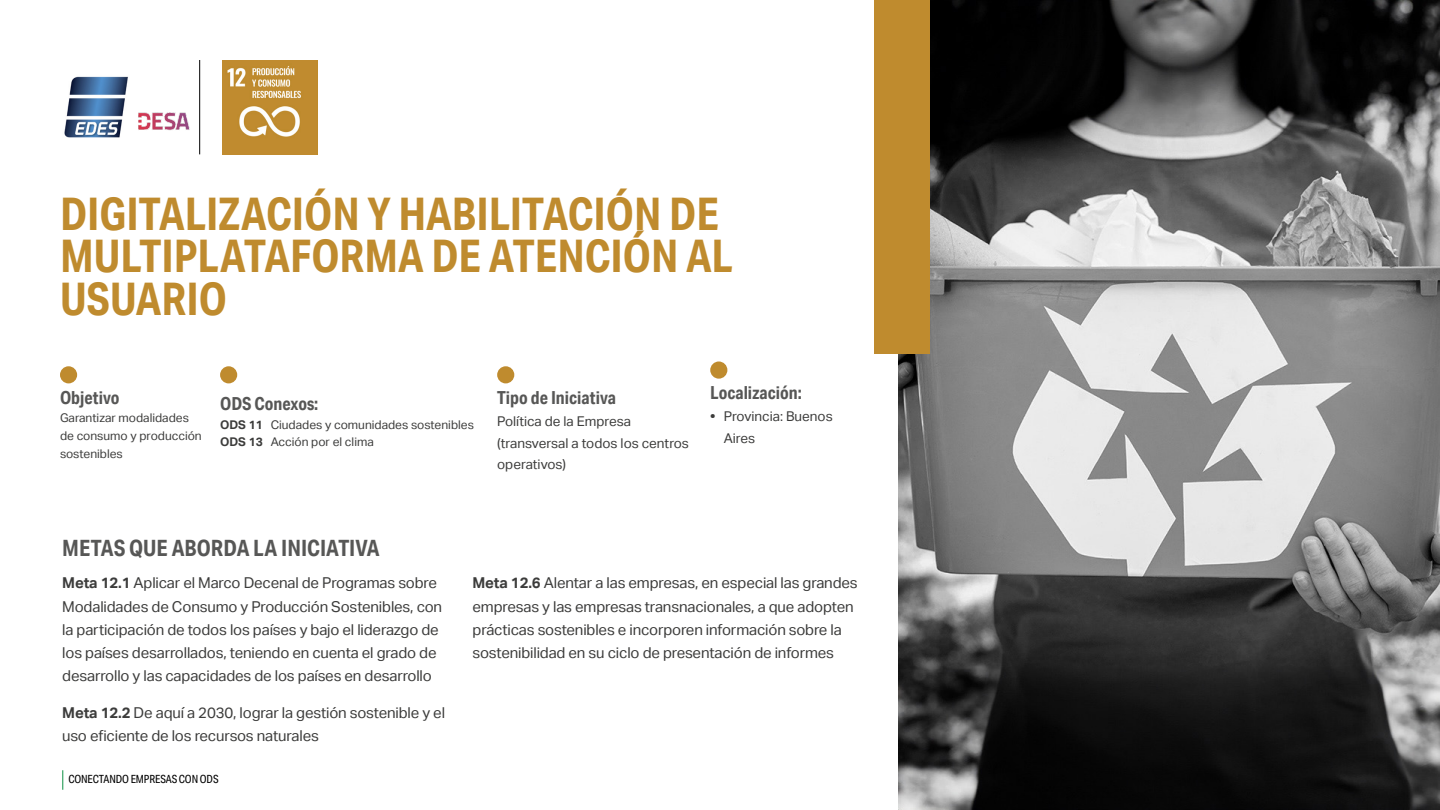
<style>
.page{position:relative;width:1440px;height:810px;background:#fff}
.page>*{position:absolute;margin:0;border:0;box-sizing:border-box;transform-origin:0 0}
.t1{font:700 45px/42.8px "Aktiv Grotesk Cd";color:#bf8b2e}
.t2{font:700 22.5px "Aktiv Grotesk Cd";color:#575756}
.t3{font:700 18px "Aktiv Grotesk Cd";color:#575756}
.t4{font:15px/23.2px "Aktiv Grotesk";letter-spacing:-.01em;color:#3c3c3b}
.t5{font:13.5px/21.8px "Aktiv Grotesk";color:#3c3c3b}
.t6{font:12px/18px "Aktiv Grotesk";color:#3c3c3b}
.t7{font:11.25px "Aktiv Grotesk Cd";letter-spacing:-.01em;color:#000}
.s1{font-weight:700}
</style>
<div class="page">
<svg style="left:62px;top:770px;width:1px;height:20px"></svg>
<img style="left:898px;top:0;width:542px;height:810px">
<div style="left:874px;top:0;width:56px;height:354px;background:#bf8b2e"></div>
<img style="left:223px;top:60px;width:95px;height:95px">
<hr style="left:200px;top:60px;width:1px;height:94px;background:#000">
<div style="left:60px;top:366px;width:17px;height:17px;background:#bf8b2e;border-radius:50%"></div>
<div style="left:497px;top:366px;width:17px;height:17px;background:#bf8b2e;border-radius:50%"></div>
<div style="left:710px;top:362px;width:17px;height:17px;background:#bf8b2e;border-radius:50%"></div>
<img style="left:64px;top:76px;width:64px;height:62px">
<img style="left:138px;top:112px;width:52px;height:18px">
<div style="left:220px;top:366px;width:17px;height:17px;background:#bf8b2e;border-radius:50%"></div>
<h1 class="t1" style="left:60px;top:192px;width:674px">DIGITALIZACIÓN Y HABILITACIÓN DE<br>MULTIPLATAFORMA DE ATENCIÓN AL<br>USUARIO</h1>
<p class="t3" style="left:60px;top:387px;width:61px">Objetivo</p>
<p class="t6" style="left:60px;top:409px;width:143px">Garantizar modalidades de consumo y producción sostenibles</p>
<p class="t3" style="left:220px;top:393px;width:100px">ODS Conexos:</p>
<p class="t6" style="left:220px;top:416px;width:255px;line-height:17.2px"><span class="s1">ODS 11</span> Ciudades y comunidades sostenibles<br><span class="s1">ODS 13</span> Acción por el clima</p>
<p class="t3" style="left:497px;top:387px;width:120px">Tipo de Iniciativa</p>
<p class="t5" style="left:497px;top:410px;width:193px">Política de la Empresa (transversal a todos los centros operativos)</p>
<p class="t3" style="left:710px;top:382px;width:93px">Localización:</p>
<p class="t5" style="left:724px;top:406px;width:110px;text-indent:-14px"><span class="s1">•</span> Provincia: Buenos<br>Aires</p>
<h2 class="t2" style="left:62px;top:534px;width:319px">METAS QUE ABORDA LA INICIATIVA</h2>
<p class="t4" style="left:62px;top:572px;width:381px"><span class="s1">Meta 12.1</span> Aplicar el Marco Decenal de Programas sobre Modalidades de Consumo y Producción Sostenibles, con la participación de todos los países y bajo el liderazgo de los países desarrollados, teniendo en cuenta el grado de desarrollo y las capacidades de los países en desarrollo</p>
<p class="t4" style="left:62px;top:701px;width:384px"><span class="s1">Meta 12.2</span> De aquí a 2030, lograr la gestión sostenible y el uso eficiente de los recursos naturales</p>
<p class="t7" style="left:68px;top:773px;width:152px">CONECTANDO EMPRESAS CON ODS</p>
<p class="t4" style="left:473px;top:572px;width:387px"><span class="s1">Meta 12.6</span> Alentar a las empresas, en especial las grandes empresas y las empresas transnacionales, a que adopten prácticas sostenibles e incorporen información sobre la sostenibilidad en su ciclo de presentación de informes</p>
</div>
